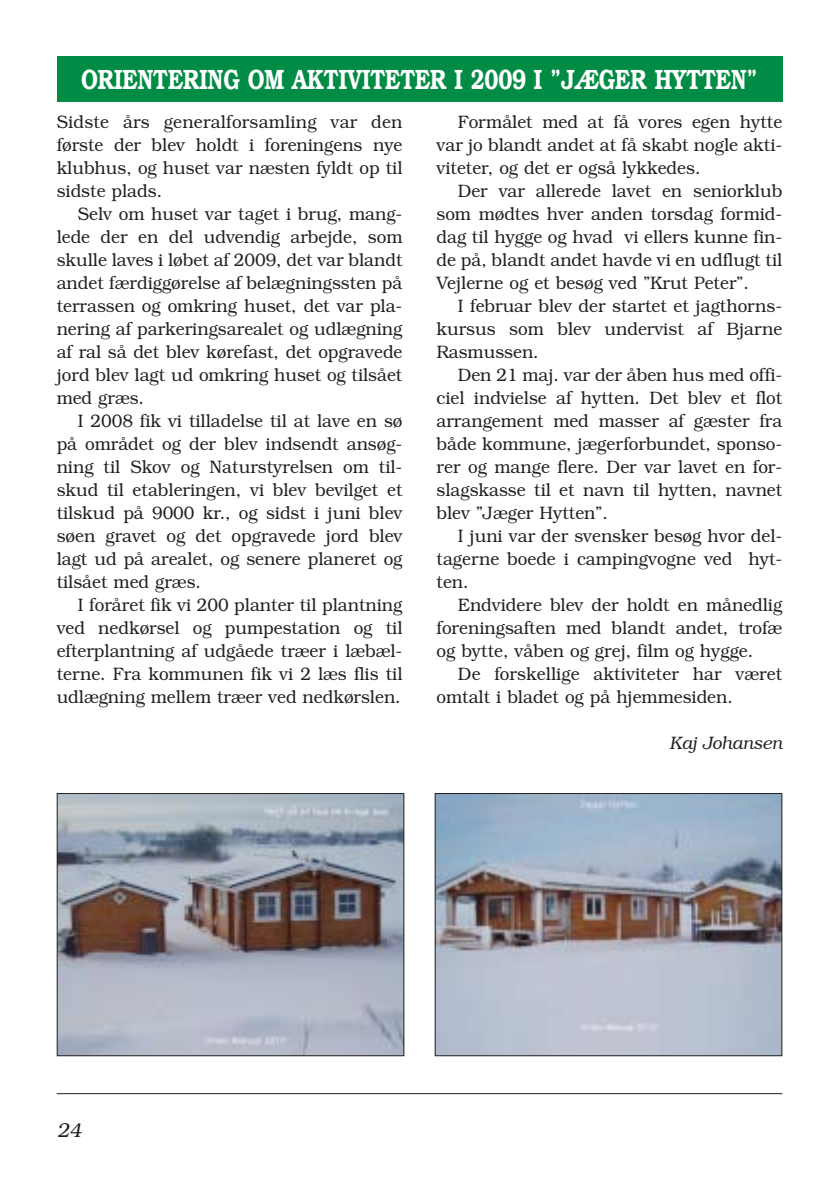
<style>
.page{position:relative;width:840px;height:1190px;background:#fff}
.page>*{position:absolute;margin:0;border:0;box-sizing:border-box;transform-origin:0 0}
.t1{font:600 28px "Bookman";color:#fff;scale:.75 1}
.t2{font:italic 300 20px "Bookman";color:#231f20}
.t3{font:300 18px/23px "Bookman";color:#231f20;text-align:justify;scale:.95 1}
.t4{font:italic 300 18px "Bookman";color:#231f20;scale:.95 1}
</style>
<div class="page">
<div style="left:57px;top:57px;width:725px;height:45px;background:#008c44"></div>
<hr style="left:57px;top:1093px;width:725px;height:1px;background:#231f20">
<img style="left:59px;top:795px;width:343px;height:259px">
<div style="left:57px;top:793px;width:347px;height:263px;border:1px solid #231f20"></div>
<img style="left:437px;top:795px;width:343px;height:259px">
<div style="left:435px;top:793px;width:347px;height:263px;border:1px solid #231f20"></div>
<h1 class="t1" style="left:81px;top:69px;width:904px">ORIENTERING OM AKTIVITETER I 2009 I ”JÆGER HYTTEN”</h1>
<p class="t3" style="left:57px;top:112px;width:366px">Sidste års generalforsamling var den første der blev holdt i foreningens nye klubhus, og huset var næsten fyldt op til sidste plads.</p>
<p class="t3" style="left:57px;top:204px;width:366px;text-indent:21px">Selv om huset var taget i brug, mang&shy;lede der en del udvendig arbejde, som skulle laves i løbet af 2009, det var blandt andet færdiggørelse af belægningssten på terrassen og omkring huset, det var pla&shy;nering af parkeringsarealet og udlægning af ral så det blev kørefast, det opgravede jord blev lagt ud omkring huset og tilsået med græs.</p>
<p class="t3" style="left:57px;top:411px;width:366px;text-indent:21px">I 2008 fik vi tilladelse til at lave en sø på området og der blev indsendt ansøg&shy;ning til Skov og Naturstyrelsen om til&shy;skud til etableringen, vi blev bevilget et tilskud på 9000 kr., og sidst i juni blev søen gravet og det opgravede jord blev lagt ud på arealet, og senere planeret og tilsået med græs.</p>
<p class="t3" style="left:57px;top:595px;width:366px;text-indent:21px">I foråret fik vi 200 planter til plantning ved nedkørsel og pumpestation og til efterplantning af udgåede træer i læbæl&shy;terne. Fra kommunen fik vi 2 læs flis til udlægning mellem træer ved nedkørslen.</p>
<p class="t3" style="left:437px;top:112px;width:366px;text-indent:21px">Formålet med at få vores egen hytte var jo blandt andet at få skabt nogle akti&shy;viteter, og det er også lykkedes.</p>
<p class="t3" style="left:437px;top:181px;width:366px;text-indent:21px">Der var allerede lavet en seniorklub som mødtes hver anden torsdag formid&shy;dag til hygge og hvad vi ellers kunne fin&shy;de på, blandt andet havde vi en udflugt til Vejlerne og et besøg ved ”Krut Peter”.</p>
<p class="t3" style="left:437px;top:296px;width:366px;text-indent:21px">I februar blev der startet et jagthorns&shy;kursus som blev undervist af Bjarne Rasmussen.</p>
<p class="t3" style="left:437px;top:365px;width:366px;text-indent:21px">Den 21 maj. var der åben hus med offi&shy;ciel indvielse af hytten. Det blev et flot arrangement med masser af gæster fra både kommune, jægerforbundet, sponso&shy;rer og mange flere. Der var lavet en for&shy;slagskasse til et navn til hytten, navnet blev ”Jæger Hytten”.</p>
<p class="t3" style="left:437px;top:526px;width:366px;text-indent:21px">I juni var der svensker besøg hvor del&shy;tagerne boede i campingvogne ved hyt&shy;ten.</p>
<p class="t3" style="left:437px;top:595px;width:366px;text-indent:21px">Endvidere blev der holdt en månedlig foreningsaften med blandt andet, trofæ og bytte, våben og grej, film og hygge.</p>
<p class="t3" style="left:437px;top:664px;width:366px;text-indent:21px">De forskellige aktiviteter har været omtalt i bladet og på hjemmesiden.</p>
<p class="t4" style="left:669px;top:736px;width:120px">Kaj Johansen</p>
<p class="t2" style="left:57px;top:1123px;width:26px">24</p>
</div>
